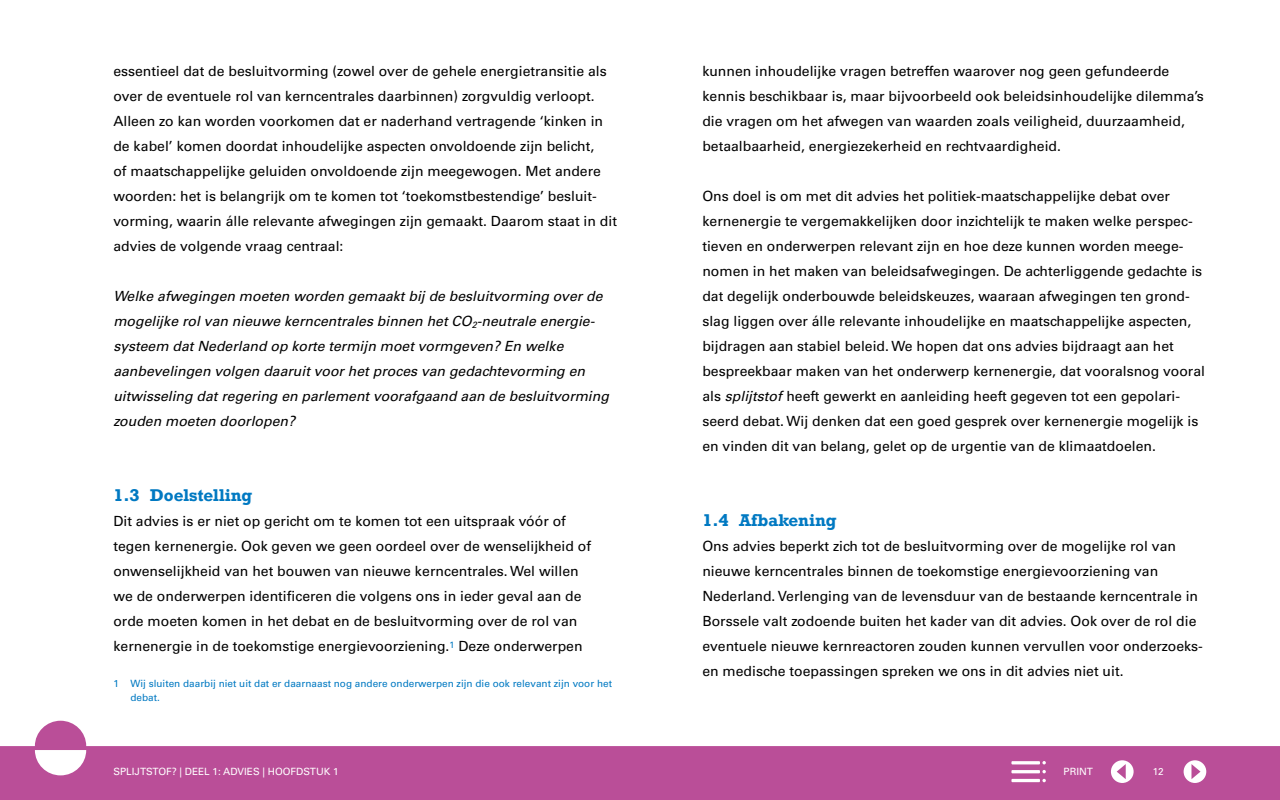
<style>
.page{position:relative;width:1280px;height:800px;background:#fff}
.page>*{position:absolute;margin:0;border:0;box-sizing:border-box;transform-origin:0 0}
.Paragraafkop_rockwel{font:700 16px "Rockwell";color:#0079c2}
.platte_tekst__P{font:14px/25px "Univers LT Std";color:#000}
.platte_tekst__P-2{font:italic 14px/25px "Univers LT Std";color:#000}
._05_voetnoot__P{font:10px/14px "Univers LT Std";color:#0079c2}
.t1{font:10px "Univers LT Std";color:#fff}
.s1{font-style:italic}
</style>
<div class="page">
<svg style="left:0;top:721px;width:1280px;height:79px;fill:#ba4e98"></svg>
<div style="left:1111px;top:760px;width:23px;height:23px;background:#fff;border-radius:50%"></div>
<svg style="left:1117px;top:764px;width:9px;height:15px"></svg>
<div style="left:1184px;top:760px;width:22px;height:23px;background:#fff;border-radius:50%"></div>
<svg style="left:1191px;top:764px;width:10px;height:15px"></svg>
<svg style="left:1042px;top:779px;width:4px;height:3px"></svg>
<hr style="left:1011px;top:779px;width:29px;height:3px;background:#fff">
<hr style="left:1011px;top:770px;width:29px;height:3px;background:#fff">
<svg style="left:1042px;top:770px;width:4px;height:3px"></svg>
<hr style="left:1011px;top:761px;width:29px;height:3px;background:#fff">
<svg style="left:1042px;top:761px;width:4px;height:3px"></svg>
<p class="platte_tekst__P" style="left:113px;top:59px;width:505px">essentieel dat de besluitvorming (zowel over de gehele energietransitie als over de eventuele rol van kerncentrales daarbinnen) zorgvuldig verloopt.<br>Alleen zo kan worden voorkomen dat er naderhand vertragende ‘kinken in de kabel’ komen doordat inhoudelijke aspecten onvoldoende zijn belicht,<br>of maatschappelijke geluiden onvoldoende zijn meegewogen. Met andere woorden: het is belangrijk om te komen tot ‘toekomstbestendige’ besluit&shy;vorming, waarin álle relevante afwegingen zijn gemaakt. Daarom staat in dit advies de volgende vraag centraal:</p>
<p class="platte_tekst__P-2" style="left:113px;top:284px;width:497px">Welke afwegingen moeten worden gemaakt bij de besluitvorming over de mogelijke rol van nieuwe kerncentrales binnen het CO<sub>2</sub>-neutrale energie&shy;systeem dat Nederland op korte termijn moet vormgeven? En welke aanbevelingen volgen daaruit voor het proces van gedachtevorming en uitwisseling dat regering en parlement voorafgaand aan de besluitvorming zouden moeten doorlopen?</p>
<h2 class="Paragraafkop_rockwel" style="left:113px;top:485px;width:140px">1.3 Doelstelling</h2>
<p class="platte_tekst__P" style="left:113px;top:509px;width:479px">Dit advies is er niet op gericht om te komen tot een uitspraak vóór of tegen kernenergie. Ook geven we geen oordeel over de wenselijkheid of onwenselijkheid van het bouwen van nieuwe kerncentrales. Wel willen we de onderwerpen identificeren die volgens ons in ieder geval aan de orde moeten komen in het debat en de besluitvorming over de rol van kernenergie in de toekomstige energievoorziening.<sup>1</sup> Deze onderwerpen</p>
<p class="_05_voetnoot__P" style="left:130px;top:677px;width:483px;text-indent:-17px">1 Wij sluiten daarbij niet uit dat er daarnaast nog andere onderwerpen zijn die ook relevant zijn voor het debat.</p>
<p class="platte_tekst__P" style="left:702px;top:59px;width:503px">kunnen inhoudelijke vragen betreffen waarover nog geen gefundeerde kennis beschikbaar is, maar bijvoorbeeld ook beleidsinhoudelijke dilemma’s die vragen om het afwegen van waarden zoals veiligheid, duurzaamheid, betaalbaarheid, energiezekerheid en rechtvaardigheid.</p>
<p class="platte_tekst__P" style="left:702px;top:184px;width:504px">Ons doel is om met dit advies het politiek-maatschappelijke debat over kernenergie te vergemakkelijken door inzichtelijk te maken welke perspec&shy;tieven en onderwerpen relevant zijn en hoe deze kunnen worden meege&shy;nomen in het maken van beleidsafwegingen. De achterliggende gedachte is dat degelijk onderbouwde beleidskeuzes, waaraan afwegingen ten grond&shy;slag liggen over álle relevante inhoudelijke en maatschappelijke aspecten, bijdragen aan stabiel beleid. We hopen dat ons advies bijdraagt aan het bespreekbaar maken van het onderwerp kernenergie, dat vooralsnog vooral als <span class="s1">splijtstof</span> heeft gewerkt en aanleiding heeft gegeven tot een gepolari&shy;seerd debat. Wij denken dat een goed gesprek over kernenergie mogelijk is en vinden dit van belang, gelet op de urgentie van de klimaatdoelen.</p>
<h2 class="Paragraafkop_rockwel" style="left:702px;top:510px;width:136px">1.4 Afbakening</h2>
<p class="platte_tekst__P" style="left:702px;top:534px;width:502px">Ons advies beperkt zich tot de besluitvorming over de mogelijke rol van nieuwe kerncentrales binnen de toekomstige energievoorziening van Nederland. Verlenging van de levensduur van de bestaande kerncentrale in Borssele valt zodoende buiten het kader van dit advies. Ook over de rol die eventuele nieuwe kernreactoren zouden kunnen vervullen voor onderzoeks&shy;en medische toepassingen spreken we ons in dit advies niet uit.</p>
<p class="t1" style="left:113px;top:766px;width:227px">SPLIJTSTOF? | DEEL 1: ADVIES | HOOFDSTUK 1</p>
<p class="t1" style="left:1064px;top:765px;width:31px">PRINT</p>
<p class="t1" style="left:1153px;top:766px;width:12px">12</p>
</div>
